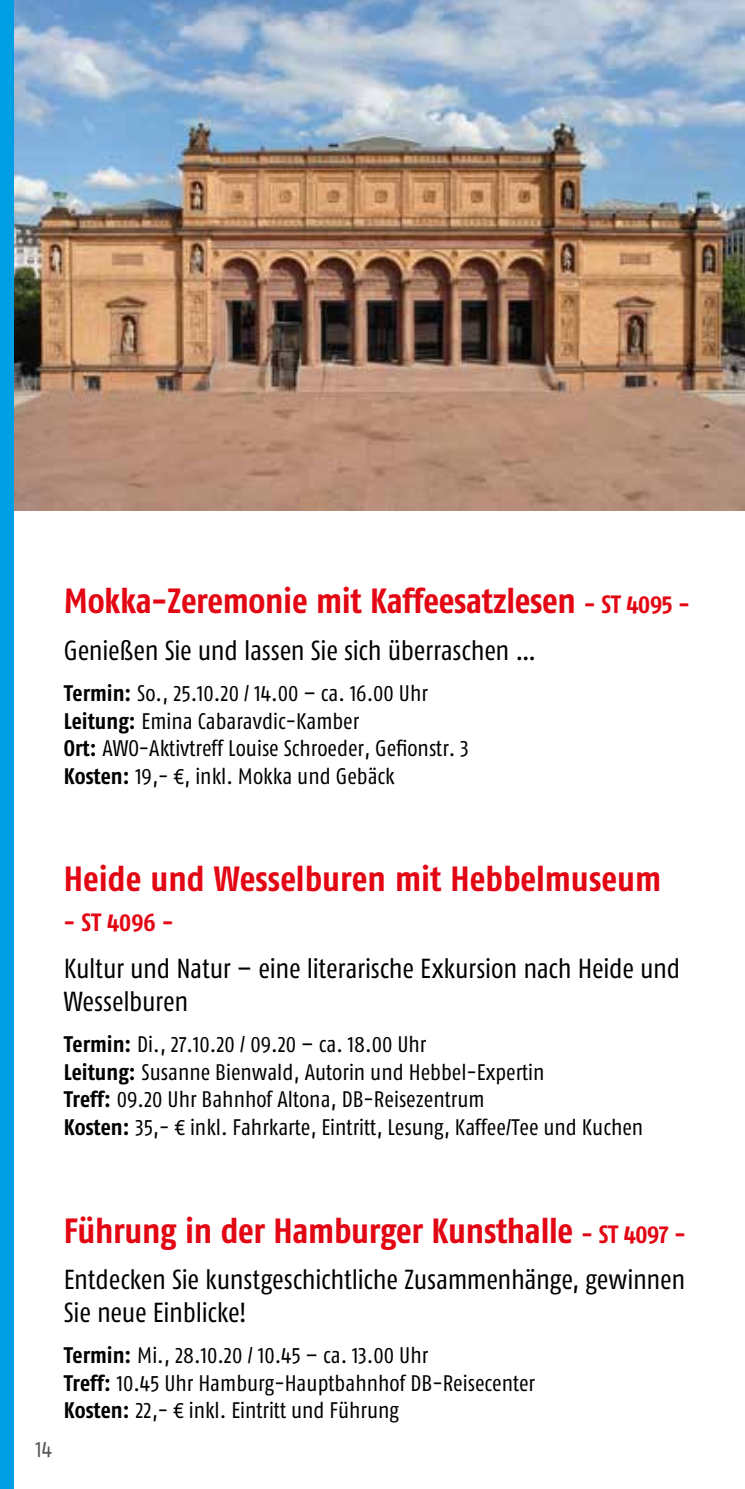
<style>
.page{position:relative;width:745px;height:1489px;background:#fff}
.page>*{position:absolute;margin:0;border:0;box-sizing:border-box;transform-origin:0 0}
.t1{font:35px "Fago Co Bold Lf";letter-spacing:-.01em;color:#e30613}
.t2{font:27.5px/32.5px "Fago Co Regular Lf";letter-spacing:-.01em;color:#000}
.t3{font:25px "Fago Co Bold Lf";color:#e30613}
.t4{font:22.5px/27.5px "Fago Co Regular Lf";color:#000}
.t5{font:22.5px "Fago Co Regular Lf";color:#575756}
.s1{font-size:25px}
.s2{font-family:"Fago Co Bold Lf"}
</style>
<div class="page">
<div style="left:0;top:0;width:14px;height:1488px;background:#009fe3"></div>
<img style="left:14px;top:0;width:730px;height:510px">
<h1 class="t1" style="left:64px;top:580px;width:627px">Mokka-Zeremonie mit Kaffeesatzlesen <span class="s1">- ST 4095 -</span></h1>
<p class="t2" style="left:64px;top:633px;width:473px">Genießen Sie und lassen Sie sich überraschen …</p>
<p class="t4" style="left:64px;top:679px;width:406px"><span class="s2">Termin:</span> So., 25.10.20 / 14.00 – ca. 16.00 Uhr <span class="s2">Leitung:</span> Emina Cabaravdic-Kamber<br><span class="s2">Ort:</span> AWO-Aktivtreff Louise Schroeder, Gefionstr. 3<br><span class="s2">Kosten:</span> 19,- €, inkl. Mokka und Gebäck</p>
<h1 class="t1" style="left:64px;top:858px;width:598px">Heide und Wesselburen mit Hebbelmuseum</h1>
<p class="t3" style="left:64px;top:908px;width:111px">- ST 4096 -</p>
<p class="t2" style="left:64px;top:952px;width:617px">Kultur und Natur – eine literarische Exkursion nach Heide und<br>Wesselburen</p>
<p class="t4" style="left:64px;top:1030px;width:580px"><span class="s2">Termin:</span> Di., 27.10.20 / 09.20 – ca. 18.00 Uhr<br><span class="s2">Leitung:</span> Susanne Bienwald, Autorin und Hebbel-Expertin<br><span class="s2">Treff:</span> 09.20 Uhr Bahnhof Altona, DB-Reisezentrum<br><span class="s2">Kosten:</span> 35,- € inkl. Fahrkarte, Eintritt, Lesung, Kaffee/Tee und Kuchen</p>
<p class="t5" style="left:35px;top:1436px;width:18px">14</p>
<h1 class="t1" style="left:64px;top:1209px;width:623px">Führung in der Hamburger Kunsthalle <span class="s1">- ST 4097 -</span></h1>
<p class="t2" style="left:64px;top:1262px;width:622px">Entdecken Sie kunstgeschichtliche Zusammenhänge, gewinnen<br>Sie neue Einblicke!</p>
<p class="t4" style="left:64px;top:1341px;width:472px"><span class="s2">Termin:</span> Mi., 28.10.20 / 10.45 – ca. 13.00 Uhr<br><span class="s2">Treff:</span> 10.45 Uhr Hamburg-Hauptbahnhof DB-Reisecenter<br><span class="s2">Kosten:</span> 22,- € inkl. Eintritt und Führung</p>
</div>
